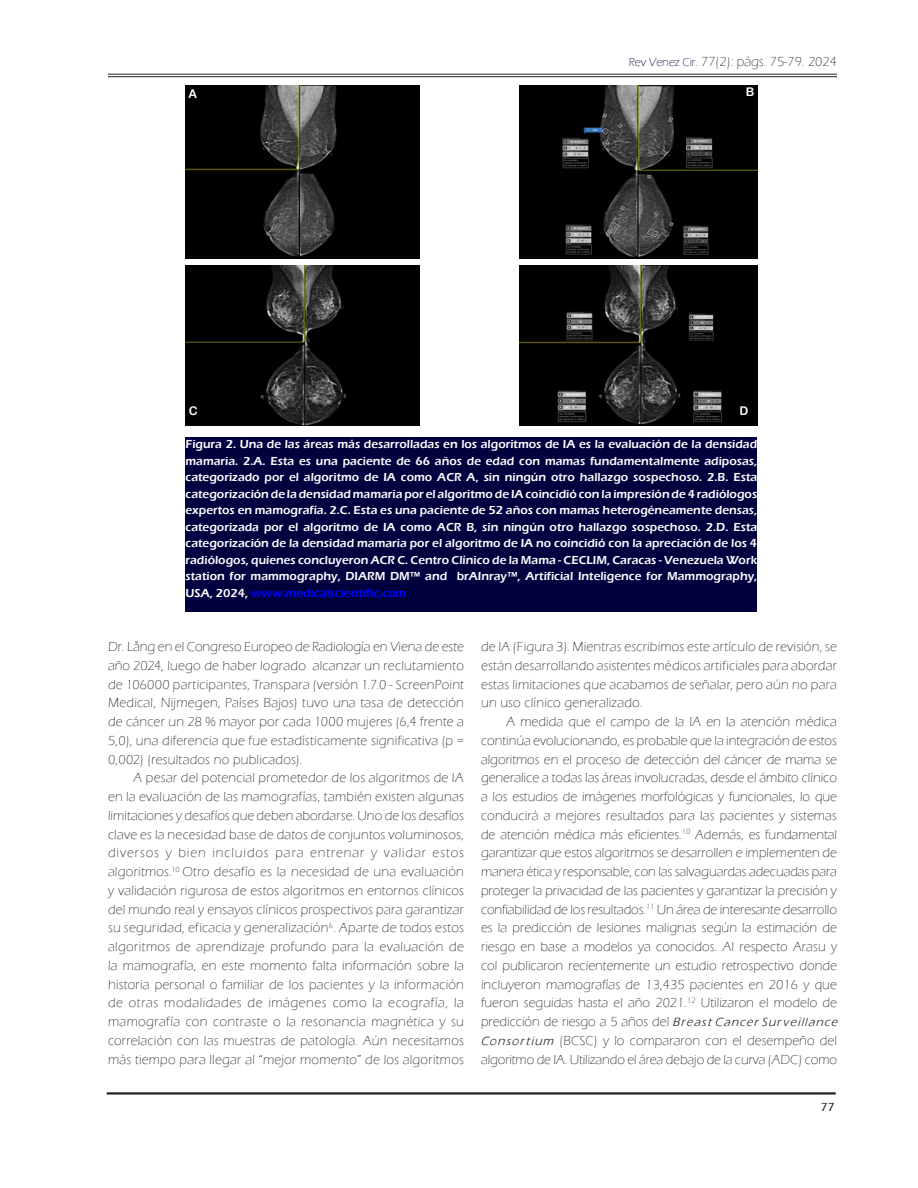
<style>
.page{position:relative;width:918px;height:1188px;background:#fff}
.page>*{position:absolute;margin:0;border:0;box-sizing:border-box;transform-origin:0 0}
.C__de_textoSVC{font:300 13.5px/18.8px "Eras ITC";letter-spacing:.015em;color:#231f20;text-align:justify}
.t1{font:600 12px/16.5px "Eras ITC";color:#fcfcfc;text-align:justify}
.C__de_textoSVC-2{font:12px "Arial Rounded MT Bold";color:#fcfcfc}
.t2{font:500 12px "Eras ITC";color:#231f20}
.s1{font-size:12px;color:#00003f}
.s2{color:#00f}
.s3{font-family:"Eras";font-weight:400;font-style:italic}
</style>
<div class="page">
<hr style="left:108px;top:74px;width:729px;height:1px;background:#231f20">
<hr style="left:108px;top:76px;width:729px;height:1px;background:#231f20">
<hr style="left:107px;top:1092px;width:729px;height:3px;background:#231f20">
<div style="left:186px;top:437px;width:571px;height:174px;background:#00003f"></div>
<img style="left:186px;top:85px;width:233px;height:174px">
<img style="left:520px;top:85px;width:237px;height:174px">
<img style="left:186px;top:266px;width:233px;height:159px">
<img style="left:520px;top:266px;width:237px;height:159px">
<p class="C__de_textoSVC" style="left:629px;top:52px;width:210px"><span class="s1">Rev Venez Cir.</span> 77(2): págs. 75-79. 2024</p>
<p class="C__de_textoSVC-2" style="left:189px;top:87px;width:10px">A</p>
<p class="C__de_textoSVC-2" style="left:746px;top:85px;width:10px">B</p>
<p class="C__de_textoSVC-2" style="left:189px;top:403px;width:10px">C</p>
<p class="C__de_textoSVC-2" style="left:740px;top:403px;width:10px">D</p>
<p class="t1" style="left:186px;top:436px;width:573px">Figura 2. Una de las áreas más desarrolladas en los algoritmos de IA es la evaluación de la densidad mamaria. 2.A. Esta es una paciente de 66 años de edad con mamas fundamentalmente adiposas, categorizado por el algoritmo de IA como ACR A, sin ningún otro hallazgo sospechoso. 2.B. Esta categorización de la densidad mamaria por el algoritmo de IA coincidió con la impresión de 4 radiólogos expertos en mamografía. 2.C. Esta es una paciente de 52 años con mamas heterogéneamente densas, categorizada por el algoritmo de IA como ACR B, sin ningún otro hallazgo sospechoso. 2.D. Esta categorización de la densidad mamaria por el algoritmo de IA no coincidió con la apreciación de los 4 radiólogos, quienes concluyeron ACR C. Centro Clínico de la Mama - CECLIM, Caracas - Venezuela Work station for mammography, DIARM DM™️ and brAInray™️, Artificial Inteligence for Mammography, USA, 2024, <span class="s2">www.medicalscientific.com</span></p>
<p class="C__de_textoSVC" style="left:108px;top:638px;width:358px">Dr. Lång en el Congreso Europeo de Radiología en Viena de este año 2024, luego de haber logrado alcanzar un reclutamiento de 106000 participantes, Transpara (versión 1.7.0 - ScreenPoint Medical, Nijmegen, Países Bajos) tuvo una tasa de detección de cáncer un 28 % mayor por cada 1000 mujeres (6,4 frente a 5,0), una diferencia que fue estadísticamente significativa (p = 0,002) (resultados no publicados).</p>
<p class="C__de_textoSVC" style="left:108px;top:769px;width:358px;text-indent:25px">A pesar del potencial prometedor de los algoritmos de IA en la evaluación de las mamografías, también existen algunas limitaciones y desafíos que deben abordarse. Uno de los desafíos clave es la necesidad base de datos de conjuntos voluminosos, diversos y bien incluidos para entrenar y validar estos algoritmos.<sup>10</sup> Otro desafío es la necesidad de una evaluación y validación rigurosa de estos algoritmos en entornos clínicos del mundo real y ensayos clínicos prospectivos para garantizar su seguridad, eficacia y generalización<sup>6</sup>. Aparte de todos estos algoritmos de aprendizaje profundo para la evaluación de la mamografía, en este momento falta información sobre la historia personal o familiar de los pacientes y la información de otras modalidades de imágenes como la ecografía, la mamografía con contraste o la resonancia magnética y su correlación con las muestras de patología. Aún necesitamos más tiempo para llegar al “mejor momento” de los algoritmos</p>
<p class="C__de_textoSVC" style="left:481px;top:638px;width:358px">de IA (Figura 3). Mientras escribimos este artículo de revisión, se están desarrollando asistentes médicos artificiales para abordar estas limitaciones que acabamos de señalar, pero aún no para un uso clínico generalizado.</p>
<p class="C__de_textoSVC" style="left:481px;top:713px;width:358px;text-indent:25px">A medida que el campo de la IA en la atención médica continúa evolucionando, es probable que la integración de estos algoritmos en el proceso de detección del cáncer de mama se generalice a todas las áreas involucradas, desde el ámbito clínico a los estudios de imágenes morfológicas y funcionales, lo que conducirá a mejores resultados para las pacientes y sistemas de atención médica más eficientes.<sup>10</sup> Además, es fundamental garantizar que estos algoritmos se desarrollen e implementen de manera ética y responsable, con las salvaguardas adecuadas para proteger la privacidad de las pacientes y garantizar la precisión y confiabilidad de los resultados.<sup>11</sup> Un área de interesante desarrollo es la predicción de lesiones malignas según la estimación de riesgo en base a modelos ya conocidos. Al respecto Arasu y col publicaron recientemente un estudio retrospectivo donde incluyeron mamografías de 13,435 pacientes en 2016 y que fueron seguidas hasta el año 2021.<sup>12</sup> Utilizaron el modelo de predicción de riesgo a 5 años del <span class="s3">Breast Cancer Surveillance Co n s o r t i u m</span> (BCSC) y lo compararon con el desempeño del algoritmo de IA. Utilizando el área debajo de la curva (ADC) como</p>
<p class="t2" style="left:821px;top:1101px;width:15px">77</p>
</div>
